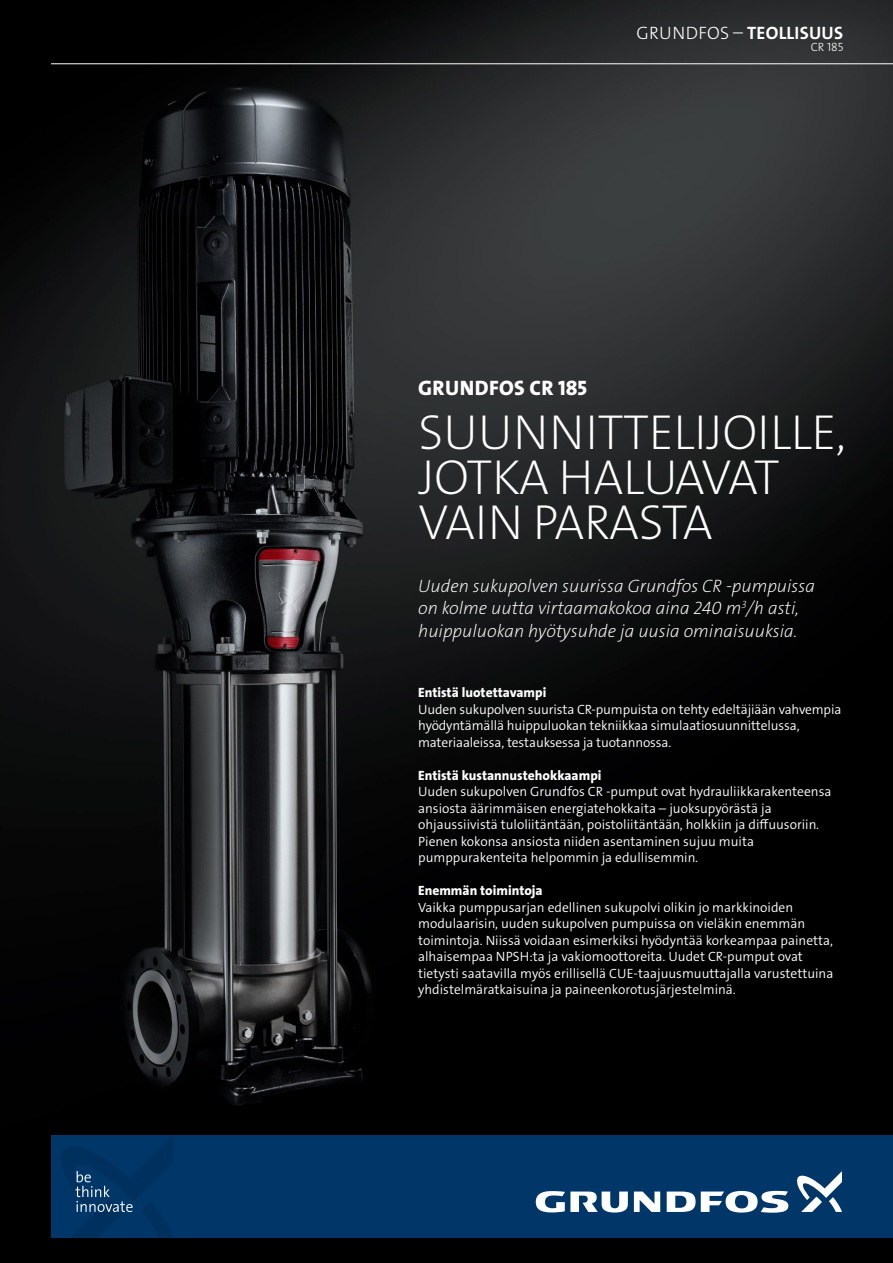
<style>
.page{position:relative;width:893px;height:1263px;background:#fff}
.page>*{position:absolute;margin:0;border:0;box-sizing:border-box;transform-origin:0 0}
.t1{font:49.5px/45px "Grundfos The Sans V2 OT 2 XL";letter-spacing:-.005em;color:#fff}
.t2{font:21px "Grundfos The Sans V2 OT 8 XB";letter-spacing:.015em;color:#fff}
.t3{font:18px/22.5px "Grundfos The Sans V2 OT 2 XL Italic";color:#fff}
.t4{font:18px "Grundfos The Sans V2 OT 7 B";letter-spacing:.015em;color:#fff}
.t5{font:13.5px/16.5px "Grundfos The Sans V2 OT 4 SL";color:#fff}
.t6{font:13.5px "Grundfos The Sans V2 OT 8 XB";color:#fff}
.t7{font:12px "Grundfos The Sans V2 OT 3 L";color:#fff}
.s1{font-family:"Grundfos The Sans V2 OT 3 L"}
</style>
<div class="page">
<img style="left:0;top:0;width:893px;height:1263px">
<div style="left:51px;top:1135px;width:842px;height:102px;background:#003768"></div>
<svg style="left:634px;top:1191px;width:26px;height:21px"></svg>
<svg style="left:536px;top:1191px;width:92px;height:21px"></svg>
<svg style="left:667px;top:1191px;width:121px;height:22px"></svg>
<svg style="left:797px;top:1171px;width:45px;height:41px"></svg>
<svg style="left:61px;top:1137px;width:112px;height:100px"></svg>
<hr style="left:51px;top:63px;width:842px;height:1px;background:#fff">
<h3 class="t4" style="left:636px;top:21px;width:208px"><span class="s1">GRUNDFOS –</span> TEOLLISUUS</h3>
<p class="t7" style="left:811px;top:39px;width:34px">CR 185</p>
<h2 class="t2" style="left:418px;top:374px;width:170px">GRUNDFOS CR 185</h2>
<h1 class="t1" style="left:418px;top:410px;width:429px">SUUNNITTELIJOILLE,<br>JOTKA HALUAVAT<br>VAIN PARASTA</h1>
<h3 class="t3" style="left:418px;top:575px;width:398px">Uuden sukupolven suurissa Grundfos CR ‑pumpuissa on kolme uutta virtaamakokoa aina 240 m<sup>3</sup>/h asti, huippuluokan hyötysuhde ja uusia ominaisuuksia.</h3>
<p class="t6" style="left:418px;top:684px;width:130px">Entistä luotettavampi</p>
<p class="t5" style="left:418px;top:701px;width:425px">Uuden sukupolven suurista CR-pumpuista on tehty edeltäjiään vahvempia hyödyntämällä huippuluokan tekniikkaa simulaatiosuunnittelussa, materiaaleissa, testauksessa ja tuotannossa.</p>
<p class="t6" style="left:418px;top:766px;width:185px">Entistä kustannustehokkaampi</p>
<p class="t5" style="left:418px;top:783px;width:415px">Uuden sukupolven Grundfos CR ‑pumput ovat hydrauliikkarakenteensa ansiosta äärimmäisen energiatehokkaita – juoksupyörästä ja ohjaussiivistä tuloliitäntään, poistoliitäntään, holkkiin ja diffuusoriin.<br>Pienen kokonsa ansiosta niiden asentaminen sujuu muita pumppurakenteita helpommin ja edullisemmin.</p>
<p class="t6" style="left:418px;top:882px;width:126px">Enemmän toimintoja</p>
<p class="t5" style="left:418px;top:899px;width:417px">Vaikka pumppusarjan edellinen sukupolvi olikin jo markkinoiden modulaarisin, uuden sukupolven pumpuissa on vieläkin enemmän toimintoja. Niissä voidaan esimerkiksi hyödyntää korkeampaa painetta, alhaisempaa NPSH:ta ja vakiomoottoreita. Uudet CR-pumput ovat tietysti saatavilla myös erillisellä CUE-taajuusmuuttajalla varustettuina yhdistelmäratkaisuina ja paineenkorotusjärjestelminä.</p>
</div>
